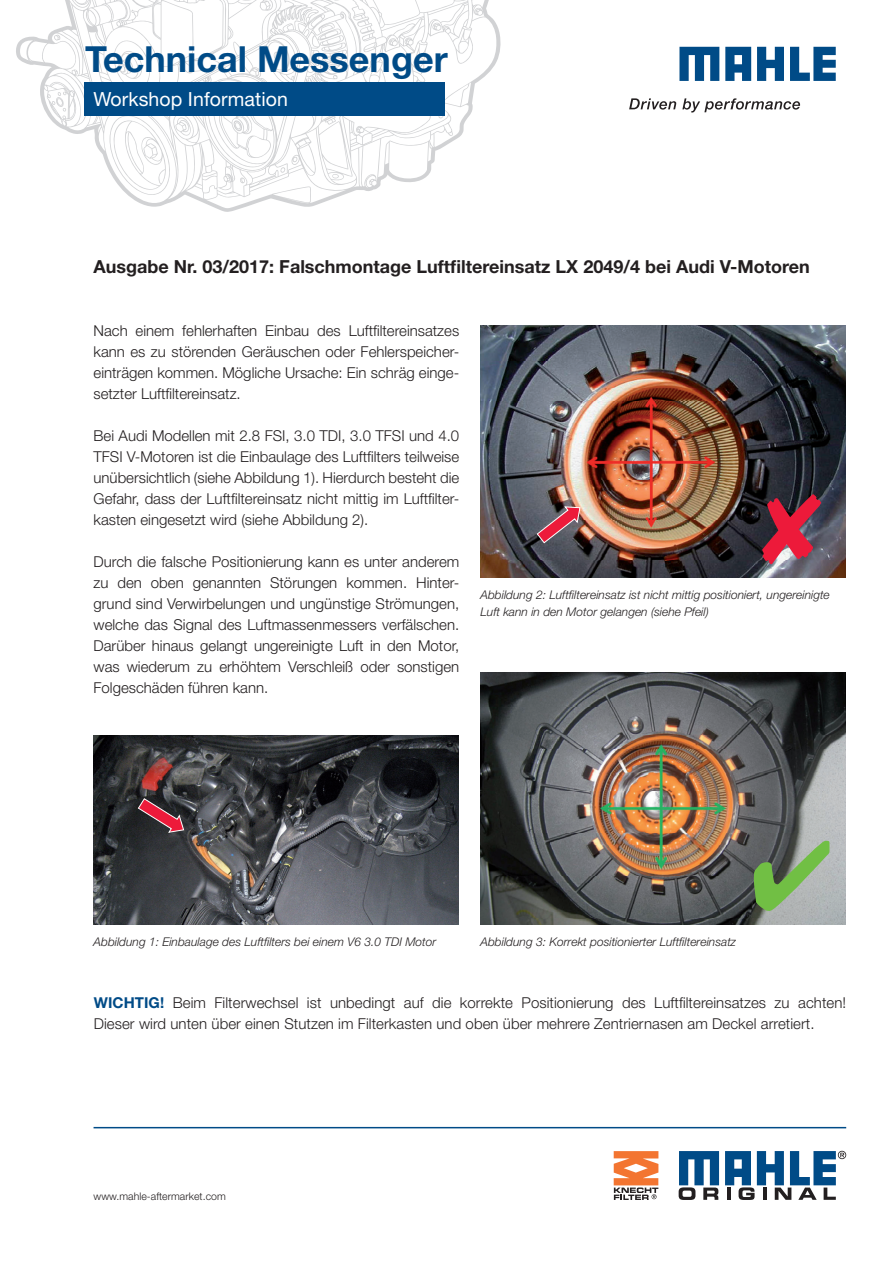
<style>
.page{position:relative;width:893px;height:1263px;background:#fff}
.page>*{position:absolute;margin:0;border:0;box-sizing:border-box;transform-origin:0 0}
.t1{font:700 36px "Helvetica Neue LT Pro";color:#004b87}
.t2{font:19.5px "Helvetica Neue LT Pro";letter-spacing:.005em;color:#fff}
.t3{font:700 18px "Helvetica Neue LT Pro";color:#231f20}
.t4{font:300 15px/21px "Helvetica Neue LT Pro";letter-spacing:.005em;color:#231f20;text-align:justify}
.t5{font:italic 300 12px/16.8px "Helvetica Neue LT Pro";color:#231f20}
.t6{font:300 10.5px "Helvetica Neue LT Pro";letter-spacing:.005em;color:#231f20}
.s1{font-weight:700;color:#004b87}
</style>
<div class="page">
<svg style="left:16px;top:0;width:485px;height:212px"></svg>
<div style="left:84px;top:82px;width:361px;height:34px;background:#004b87"></div>
<svg style="left:629px;top:98px;width:171px;height:15px"></svg>
<svg style="left:679px;top:47px;width:157px;height:34px"></svg>
<svg style="left:679px;top:1151px;width:40px;height:49px"></svg>
<svg style="left:725px;top:1151px;width:121px;height:49px"></svg>
<hr style="left:94px;top:1127px;width:752px;height:1px;background:#004b87">
<img style="left:94px;top:735px;width:364px;height:189px">
<img style="left:480px;top:672px;width:365px;height:252px">
<svg style="left:137px;top:797px;width:48px;height:36px;background:#6e3540"></svg>
<svg style="left:614px;top:1151px;width:44px;height:49px"></svg>
<img style="left:480px;top:326px;width:365px;height:252px">
<svg style="left:536px;top:506px;width:45px;height:38px;background:#8d525f"></svg>
<svg style="left:762px;top:494px;width:59px;height:70px;background:#464b56"></svg>
<svg style="left:754px;top:841px;width:75px;height:70px;background:#878b8a"></svg>
<h1 class="t1" style="left:85px;top:37px;width:364px">Technical Messenger</h1>
<h2 class="t2" style="left:94px;top:87px;width:196px">Workshop Information</h2>
<p class="t3" style="left:94px;top:255px;width:718px">Ausgabe Nr. 03/2017: Falschmontage Luftfiltereinsatz LX 2049/4 bei Audi V-Motoren</p>
<p class="t4" style="left:94px;top:320px;width:367px">Nach einem fehlerhaften Einbau des Luftfiltereinsatzes kann es zu störenden Geräuschen oder Fehlerspeicher&shy;einträgen kommen. Mögliche Ursache: Ein schräg einge&shy;setzter Luftfiltereinsatz.</p>
<p class="t4" style="left:94px;top:425px;width:367px">Bei Audi Modellen mit 2.8 FSI, 3.0 TDI, 3.0 TFSI und 4.0<br>TFSI V-Motoren ist die Einbaulage des Luftfilters teilweise unübersichtlich (siehe Abbildung 1). Hierdurch besteht die Gefahr, dass der Luftfiltereinsatz nicht mittig im Luftfilter&shy;kasten eingesetzt wird (siehe Abbildung 2).</p>
<p class="t4" style="left:94px;top:551px;width:367px">Durch die falsche Positionierung kann es unter anderem zu den oben genannten Störungen kommen. Hinter&shy;grund sind Verwirbelungen und ungünstige Strömungen, welche das Signal des Luftmassenmessers verfälschen.<br>Darüber hinaus gelangt ungereinigte Luft in den Motor, was wiederum zu erhöhtem Verschleiß oder sonstigen Folgeschäden führen kann.</p>
<p class="t5" style="left:480px;top:586px;width:351px">Abbildung 2: Luftfiltereinsatz ist nicht mittig positioniert, ungereinigte<br>Luft kann in den Motor gelangen (siehe Pfeil)</p>
<p class="t5" style="left:94px;top:933px;width:344px">Abbildung 1: Einbaulage des Luftfilters bei einem V6 3.0 TDI Motor</p>
<p class="t5" style="left:480px;top:933px;width:257px">Abbildung 3: Korrekt positionierter Luftfiltereinsatz</p>
<p class="t4" style="left:94px;top:992px;width:754px"><span class="s1">WICHTIG!</span> Beim Filterwechsel ist unbedingt auf die korrekte Positionierung des Luftfiltereinsatzes zu achten!<br>Dieser wird unten über einen Stutzen im Filterkasten und oben über mehrere Zentriernasen am Deckel arretiert.</p>
<p class="t6" style="left:94px;top:1190px;width:134px">www.mahle-aftermarket.com</p>
</div>
